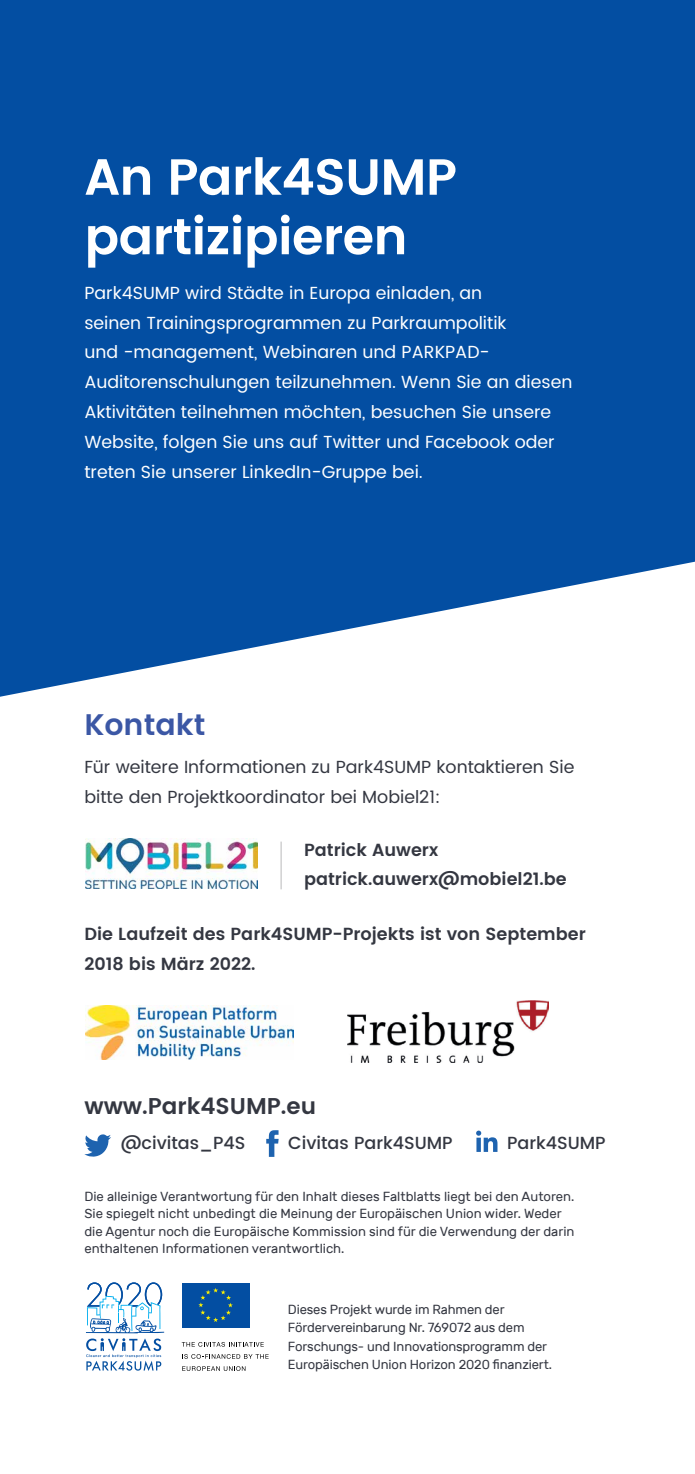
<style>
.page{position:relative;width:695px;height:1474px;background:#fff}
.page>*{position:absolute;margin:0;border:0;box-sizing:border-box;transform-origin:0 0}
.t1{font:600 50.75px/59.5px "Poppins";letter-spacing:-.015em;color:#fff}
.t2{font:600 29.75px "Poppins";color:#3b57a5}
.t3{font:600 22.75px "Poppins";color:#343741}
.t4{font:17.5px/29.8px "Poppins";color:#fff}
.t5{font:600 17.5px/29.8px "Poppins";color:#343741}
.t6{font:17.5px/29.8px "Poppins";color:#343741}
.t7{font:500 17.5px "Poppins";color:#343741}
.t8{font:13.12px/18.6px "Rubik";color:#343741}
</style>
<div class="page">
<svg style="left:86px;top:1282px;width:78px;height:88px"></svg>
<div style="left:182px;top:1282px;width:67px;height:45px;background:#034ea2"></div>
<svg style="left:198px;top:1288px;width:35px;height:33px"></svg>
<svg style="left:182px;top:1342px;width:82px;height:4px"></svg>
<svg style="left:182px;top:1354px;width:86px;height:4px"></svg>
<svg style="left:182px;top:1366px;width:63px;height:4px"></svg>
<img style="left:86px;top:838px;width:172px;height:50px">
<hr style="left:280px;top:841px;width:1px;height:48px;background:#717275">
<svg style="left:0;top:0;width:694px;height:696px;background:#1b5eaa"></svg>
<svg style="left:84px;top:1134px;width:27px;height:22px"></svg>
<svg style="left:266px;top:1130px;width:12px;height:26px"></svg>
<svg style="left:476px;top:1130px;width:21px;height:21px"></svg>
<img style="left:86px;top:1005px;width:207px;height:54px">
<img style="left:347px;top:1000px;width:201px;height:62px">
<h1 class="t1" style="left:84px;top:149px;width:374px">An Park4SUMP partizipieren</h1>
<p class="t4" style="left:84px;top:278px;width:489px">Park4SUMP wird Städte in Europa einladen, an<br>seinen Trainingsprogrammen zu Parkraumpolitik<br>und -management, Webinaren und PARKPAD-Auditorenschulungen teilzunehmen. Wenn Sie an diesen Aktivitäten teilnehmen möchten, besuchen Sie unsere Website, folgen Sie uns auf Twitter und Facebook oder treten Sie unserer LinkedIn-Gruppe bei.</p>
<h2 class="t2" style="left:84px;top:702px;width:122px">Kontakt</h2>
<h3 class="t6" style="left:84px;top:752px;width:491px">Für weitere Informationen zu Park4SUMP kontaktieren Sie bitte den Projektkoordinator bei Mobiel21:</h3>
<h3 class="t5" style="left:304px;top:835px;width:264px">Patrick Auwerx patrick.auwerx@mobiel21.be</h3>
<h3 class="t5" style="left:84px;top:919px;width:503px">Die Laufzeit des Park4SUMP-Projekts ist von September<br>2018 bis März 2022.</h3>
<h3 class="t3" style="left:84px;top:1088px;width:233px">www.Park4SUMP.eu</h3>
<h3 class="t7" style="left:121px;top:1130px;width:126px">@civitas_P4S</h3>
<h3 class="t7" style="left:288px;top:1130px;width:166px">Civitas Park4SUMP</h3>
<h3 class="t7" style="left:507px;top:1130px;width:100px">Park4SUMP</h3>
<p class="t8" style="left:84px;top:1187px;width:491px;line-height:17.5px">Die alleinige Verantwortung für den Inhalt dieses Faltblatts liegt bei den Autoren.<br>Sie spiegelt nicht unbedingt die Meinung der Europäischen Union wider. Weder die Agentur noch die Europäische Kommission sind für die Verwendung der darin enthaltenen Informationen verantwortlich.</p>
<p class="t8" style="left:288px;top:1299px;width:265px">Dieses Projekt wurde im Rahmen der Fördervereinbarung Nr. 769072 aus dem Forschungs- und Innovationsprogramm der Europäischen Union Horizon 2020 finanziert.</p>
</div>
